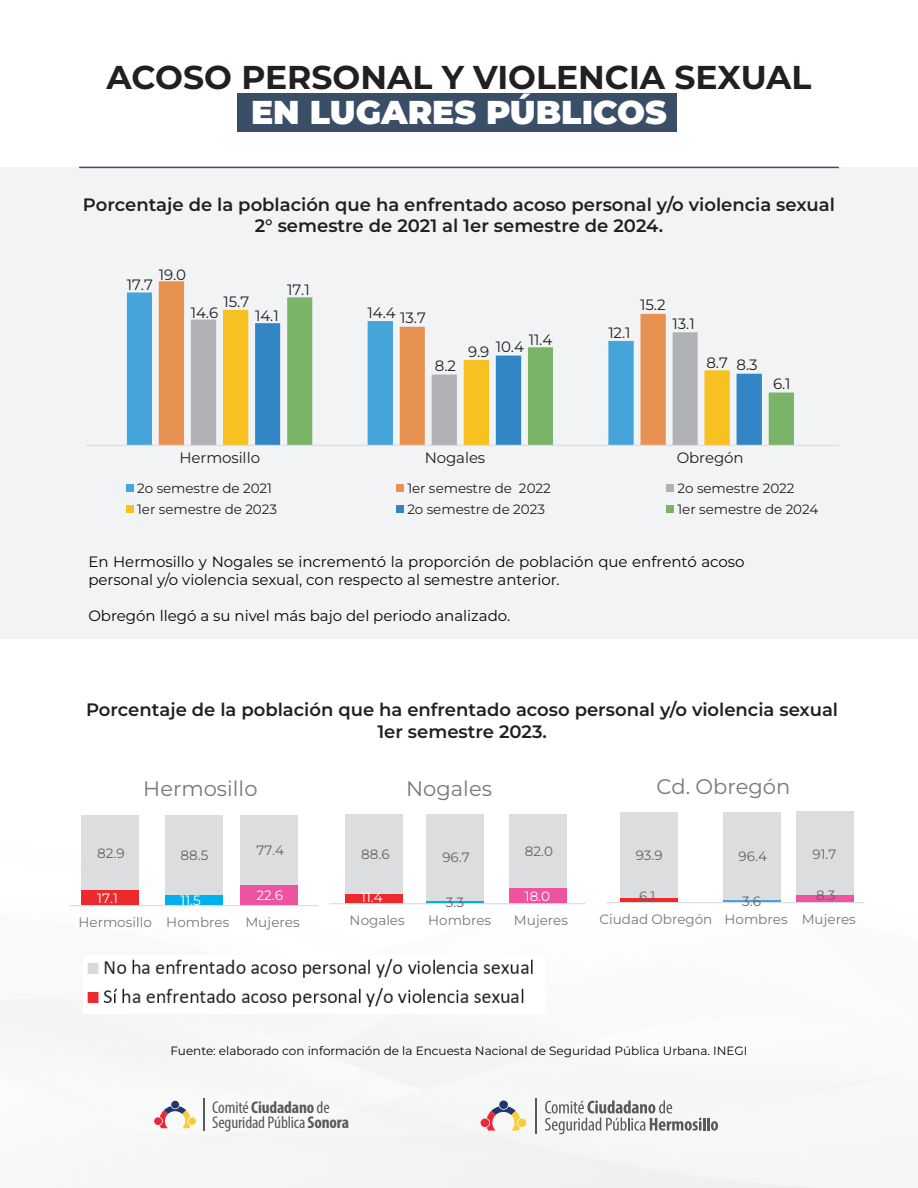
<style>
.page{position:relative;width:918px;height:1188px;background:#fff}
.page>*{position:absolute;margin:0;border:0;box-sizing:border-box;transform-origin:0 0}
.t1{font:700 33px "Montserrat";color:#231f20}
.t2{font:900 33px "Montserrat";color:#fff}
.t3{font:21px "Montserrat";color:#76787b}
.t4{font:600 18px/21.6px "Montserrat";color:#231f20;text-align:center}
.t5{font:condensed 16.95px "Myriad Pro";letter-spacing:-.01em;color:#58595b}
.t6{font:700 condensed 16.95px "Myriad Pro";letter-spacing:-.01em;color:#58595b}
.t7{font:15px/18px "Montserrat";color:#050504}
.t8{font:15px "Montserrat";letter-spacing:-.01em;color:#231f20}
.t9{font:13.5px "Montserrat";letter-spacing:-.01em;color:#231f20}
.t10{font:13.5px "Montserrat";color:#76787b}
.t11{font:13.5px "Montserrat";color:#636366}
.t12{font:13.5px "Montserrat";color:#fff}
.t13{font:12px "Montserrat";color:#050504}
.s1{font-weight:400}
.s2{font-weight:700}
</style>
<div class="page">
<div style="left:0;top:168px;width:918px;height:471px;background:#f2f3f5"></div>
<div style="left:0;top:1017px;width:918px;height:171px;background:#f6f6f7"></div>
<div style="left:171px;top:1101px;width:8px;height:7px;background:#1f376d;border-radius:50%"></div>
<div style="left:154px;top:1117px;width:8px;height:8px;background:#eb2837;border-radius:50%"></div>
<div style="left:188px;top:1117px;width:8px;height:8px;background:#f6ce3b;border-radius:50%"></div>
<svg style="left:160px;top:1106px;width:30px;height:22px"></svg>
<hr style="left:204px;top:1098px;width:1px;height:33px;background:#58595b">
<div style="left:499px;top:1101px;width:9px;height:8px;background:#1f376d;border-radius:50%"></div>
<div style="left:481px;top:1119px;width:8px;height:8px;background:#eb2837;border-radius:50%"></div>
<div style="left:518px;top:1119px;width:8px;height:8px;background:#f6ce3b;border-radius:50%"></div>
<svg style="left:487px;top:1106px;width:33px;height:25px"></svg>
<svg style="left:545px;top:1100px;width:173px;height:34px"></svg>
<hr style="left:535px;top:1098px;width:1px;height:35px;background:#58595b">
<svg style="left:127px;top:293px;width:32px;height:152px;fill:#45a5db"></svg>
<svg style="left:159px;top:281px;width:89px;height:164px;fill:#e89252"></svg>
<svg style="left:191px;top:320px;width:32px;height:125px;fill:#b1b2b6"></svg>
<div style="left:223px;top:310px;width:26px;height:135px;background:#f7c221"></div>
<svg style="left:255px;top:323px;width:26px;height:122px;background:#398ac7"></svg>
<svg style="left:287px;top:297px;width:507px;height:148px"></svg>
<hr style="left:86px;top:445px;width:753px;height:1px;background:#dcdddf">
<div style="left:126px;top:484px;width:8px;height:8px;background:#45a5db"></div>
<div style="left:396px;top:484px;width:8px;height:8px;background:#e89252"></div>
<div style="left:666px;top:484px;width:8px;height:8px;background:#b1b2b6"></div>
<div style="left:126px;top:505px;width:8px;height:8px;background:#f7c221"></div>
<div style="left:396px;top:505px;width:8px;height:8px;background:#3286c6"></div>
<div style="left:666px;top:505px;width:8px;height:8px;background:#79b468"></div>
<div style="left:165px;top:895px;width:57px;height:11px;background:#00afeb"></div>
<div style="left:240px;top:885px;width:58px;height:21px;background:#ed539f"></div>
<div style="left:81px;top:890px;width:58px;height:16px;background:#ec2a2d"></div>
<div style="left:240px;top:816px;width:58px;height:69px;background:#dcdddf"></div>
<div style="left:165px;top:816px;width:57px;height:79px;background:#dcdddf"></div>
<div style="left:81px;top:816px;width:58px;height:74px;background:#dcdddf"></div>
<hr style="left:69px;top:905px;width:250px;height:1px;background:#dcdddf">
<hr style="left:426px;top:901px;width:58px;height:3px;background:#00afeb">
<div style="left:509px;top:888px;width:58px;height:16px;background:#ed539f"></div>
<div style="left:345px;top:894px;width:58px;height:10px;background:#ec2a2d"></div>
<div style="left:509px;top:814px;width:58px;height:74px;background:#dcdddf"></div>
<div style="left:426px;top:814px;width:58px;height:87px;background:#dcdddf"></div>
<div style="left:345px;top:814px;width:58px;height:80px;background:#dcdddf"></div>
<hr style="left:329px;top:903px;width:257px;height:1px;background:#dcdddf">
<div style="left:620px;top:897px;width:58px;height:6px;background:#ec2a2d"></div>
<div style="left:796px;top:895px;width:58px;height:8px;background:#ed539f"></div>
<svg style="left:723px;top:899px;width:58px;height:3px"></svg>
<div style="left:796px;top:812px;width:58px;height:83px;background:#dcdddf"></div>
<div style="left:723px;top:812px;width:58px;height:87px;background:#dcdddf"></div>
<div style="left:620px;top:812px;width:58px;height:85px;background:#dcdddf"></div>
<hr style="left:606px;top:902px;width:259px;height:1px;background:#dcdddf">
<img style="left:87px;top:958px;width:446px;height:49px">
<div style="left:237px;top:94px;width:440px;height:38px;background:#3b4e68"></div>
<hr style="left:79px;top:167px;width:760px;height:1px;background:#3b4e68">
<h1 class="t1" style="left:107px;top:56px;width:706px">ACOSO PERSONAL Y VIOLENCIA SEXUAL</h1>
<h1 class="t2" style="left:251px;top:90px;width:417px">EN LUGARES PÚBLICOS</h1>
<p class="t4" style="left:83px;top:193px;width:754px">Porcentaje de la población que ha enfrentado acoso personal y/o violencia sexual<br>2° semestre de 2021 al 1er semestre de 2024.</p>
<p class="t8" style="left:159px;top:264px;width:29px">19.0</p>
<p class="t8" style="left:127px;top:275px;width:28px">17.7</p>
<p class="t8" style="left:224px;top:291px;width:27px">15.7</p>
<p class="t8" style="left:191px;top:303px;width:29px">14.6</p>
<p class="t8" style="left:255px;top:306px;width:25px">14.1</p>
<p class="t8" style="left:287px;top:280px;width:24px">17.1</p>
<p class="t8" style="left:368px;top:303px;width:30px">14.4</p>
<p class="t8" style="left:400px;top:308px;width:27px">13.7</p>
<p class="t8" style="left:435px;top:356px;width:23px">8.2</p>
<p class="t8" style="left:529px;top:330px;width:25px">11.4</p>
<p class="t8" style="left:496px;top:337px;width:30px">10.4</p>
<p class="t8" style="left:468px;top:342px;width:23px">9.9</p>
<p class="t8" style="left:608px;top:323px;width:24px">12.1</p>
<p class="t8" style="left:640px;top:295px;width:27px">15.2</p>
<p class="t8" style="left:673px;top:314px;width:24px">13.1</p>
<p class="t8" style="left:707px;top:352px;width:23px">8.7</p>
<p class="t8" style="left:737px;top:355px;width:23px">8.3</p>
<p class="t8" style="left:773px;top:374px;width:19px">6.1</p>
<p class="t8" style="left:179px;top:448px;width:82px">Hermosillo</p>
<p class="t8" style="left:425px;top:448px;width:62px">Nogales</p>
<p class="t8" style="left:677px;top:448px;width:69px">Obregón</p>
<p class="t9" style="left:137px;top:479px;width:136px">2o semestre de 2021</p>
<p class="t9" style="left:407px;top:479px;width:145px">1er semestre de 2022</p>
<p class="t9" style="left:678px;top:479px;width:118px">2o semestre 2022</p>
<p class="t9" style="left:137px;top:500px;width:141px">1er semestre de 2023</p>
<p class="t9" style="left:407px;top:500px;width:139px">2o semestre de 2023</p>
<p class="t9" style="left:678px;top:500px;width:143px">1er semestre de 2024</p>
<p class="t7" style="left:88px;top:552px;width:658px">En Hermosillo y Nogales se incrementó la proporción de población que enfrentó acoso personal y/o violencia sexual, con respecto al semestre anterior.</p>
<p class="t7" style="left:88px;top:606px;width:423px">Obregón llegó a su nivel más bajo del periodo analizado.</p>
<p class="t4" style="left:86px;top:698px;width:754px">Porcentaje de la población que ha enfrentado acoso personal y/o violencia sexual<br>1er semestre 2023.</p>
<p class="t3" style="left:143px;top:775px;width:116px">Hermosillo</p>
<p class="t3" style="left:406px;top:775px;width:87px">Nogales</p>
<p class="t3" style="left:656px;top:772px;width:135px">Cd. Obregón</p>
<p class="t11" style="left:97px;top:844px;width:29px">82.9</p>
<p class="t11" style="left:181px;top:847px;width:29px">88.5</p>
<p class="t11" style="left:256px;top:842px;width:29px">77.4</p>
<p class="t11" style="left:361px;top:845px;width:30px">88.6</p>
<p class="t11" style="left:442px;top:849px;width:29px">96.7</p>
<p class="t11" style="left:525px;top:842px;width:30px">82.0</p>
<p class="t11" style="left:636px;top:846px;width:29px">93.9</p>
<p class="t11" style="left:739px;top:847px;width:30px">96.4</p>
<p class="t11" style="left:813px;top:845px;width:26px">91.7</p>
<p class="t12" style="left:97px;top:889px;width:22px">17.1</p>
<p class="t12" style="left:181px;top:892px;width:22px">11.5</p>
<p class="t12" style="left:256px;top:887px;width:28px">22.6</p>
<p class="t12" style="left:361px;top:888px;width:23px">11.4</p>
<p class="t11" style="left:446px;top:894px;width:20px">3.3</p>
<p class="t12" style="left:525px;top:887px;width:27px">18.0</p>
<p class="t11" style="left:639px;top:887px;width:18px">6.1</p>
<p class="t11" style="left:742px;top:893px;width:20px">3.6</p>
<p class="t11" style="left:816px;top:886px;width:21px">8.3</p>
<p class="t10" style="left:78px;top:913px;width:223px">Hermosillo Hombres Mujeres</p>
<p class="t10" style="left:350px;top:912px;width:57px">Nogales</p>
<p class="t10" style="left:428px;top:912px;width:65px">Hombres</p>
<p class="t10" style="left:514px;top:912px;width:56px">Mujeres</p>
<p class="t10" style="left:599px;top:911px;width:258px">Ciudad Obregón Hombres Mujeres</p>
<p class="t13" style="left:171px;top:1043px;width:578px">Fuente: elaborado con información de la Encuesta Nacional de Seguridad Pública Urbana. INEGI</p>
<p class="t6" style="left:212px;top:1096px;width:119px"><span class="s1">Comité</span>Ciudadano <span class="s1">de</span></p>
<p class="t5" style="left:212px;top:1112px;width:139px">SeguridadPública<span class="s2">Sonora</span></p>
</div>
